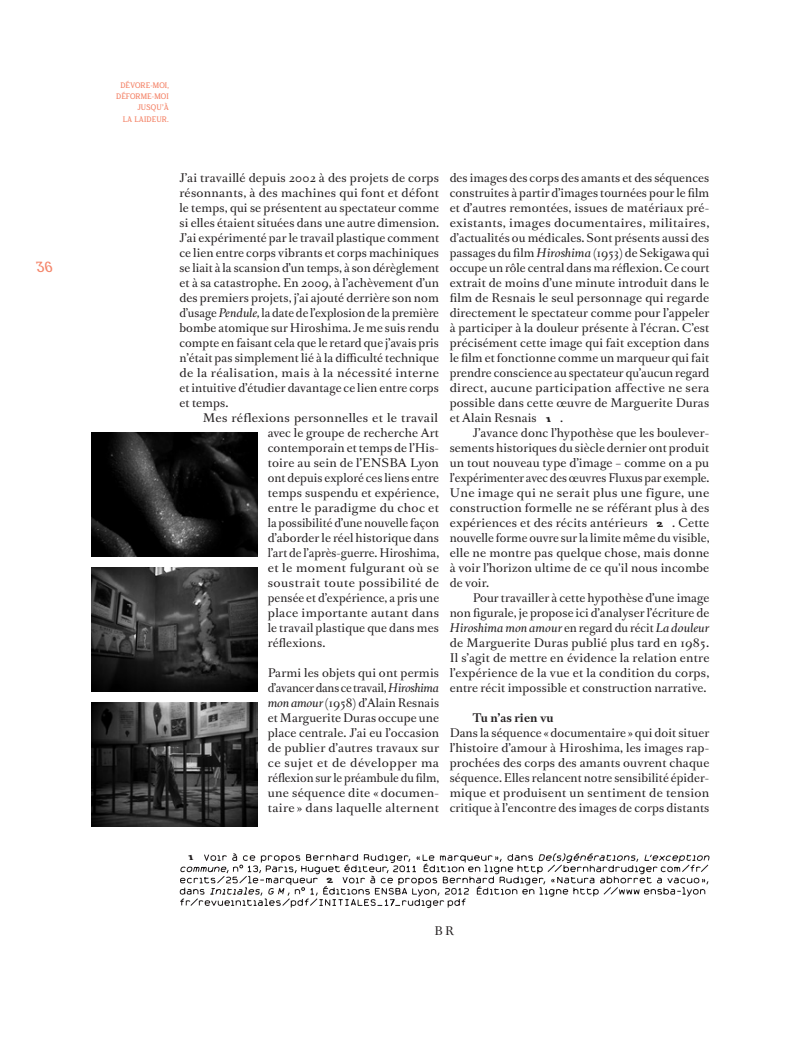
<style>
.page{position:relative;width:798px;height:1063px;background:#fff}
.page>*{position:absolute;margin:0;border:0;box-sizing:border-box;transform-origin:0 0}
.C_Folios{font:13.75px "Le Cavalier";color:#f4866b}
.D_Texte_Labeur{font:11.25px/15px "Romain BP Text";letter-spacing:.015em;color:#231f20;text-align:justify}
.D_Texte_Labeur-2{font:11.25px/15px "Romain BP Text";letter-spacing:.015em;color:#231f20;text-align:justify;scale:1.05 1}
.D_Texte_Labeur-3{font:700 11.25px "Romain BP Text";letter-spacing:.01em;color:#231f20}
.H_Initiales_Auteur{font:11.25px "Romain BP Text";color:#231f20}
.B3_Titre_Courant{font:7.5px "Le Cavalier";letter-spacing:.01em;color:#f4866b}
.t1{font:900 6.88px "Le Cavalier";color:#231f20}
.s1{font-style:italic}
</style>
<div class="page">
<svg style="left:179px;top:853px;width:530px;height:55px"></svg>
<img style="left:91px;top:432px;width:166px;height:125px">
<img style="left:91px;top:567px;width:166px;height:125px">
<img style="left:91px;top:702px;width:166px;height:125px">
<p class="C_Folios" style="left:36px;top:258px;width:19px">36</p>
<p class="B3_Titre_Courant" style="left:120px;top:81px;width:50px">DÉVORE-MOI,</p>
<p class="B3_Titre_Courant" style="left:116px;top:92px;width:54px">DÉFORME-MOI</p>
<p class="B3_Titre_Courant" style="left:137px;top:103px;width:33px">JUSQU’À</p>
<p class="B3_Titre_Courant" style="left:123px;top:114px;width:48px">LA LAIDEUR.</p>
<p class="D_Texte_Labeur" style="left:179px;top:169px;width:261px">J’ai travaillé depuis 2002 à des projets de corps résonnants, à des machines qui font et défont le temps, qui se présentent au spectateur comme si elles étaient situées dans une autre dimension.<br>J’ai expérimenté par le travail plastique comment ce lien entre corps vibrants et corps machiniques se liait à la scansion d’un temps, à son dérèglement et à sa catastrophe. En 2009, à l’achèvement d’un des premiers projets, j’ai ajouté derrière son nom d’usage <span class="s1">Pendule,</span> la date de l’explosion de la première bombe atomique sur Hiroshima. Je me suis rendu compte en faisant cela que le retard que j’avais pris n’était pas simplement lié à la difficulté technique de la réalisation, mais à la nécessité interne et intuitive d’étudier davantage ce lien entre corps et temps.</p>
<p class="D_Texte_Labeur-2" style="left:268px;top:409px;width:165px;text-indent:-65px">Mes réflexions personnelles et le travail avec le groupe de recherche Art contemporain et temps de l’His&shy;toire au sein de l’ENSBA Lyon ont depuis exploré ces liens entre temps suspendu et expérience, entre le paradigme du choc et la possibilité d’une nouvelle façon d’aborder le réel historique dans l’art de l’après-guerre. Hiroshima, et le moment fulgurant où se soustrait toute possibilité de pensée et d’expérience, a pris une place importante autant dans le travail plastique que dans mes réflexions.</p>
<p class="D_Texte_Labeur" style="left:268px;top:664px;width:173px">Parmi les objets qui ont permis d’avancer dans ce travail, <span class="s1">Hiroshima mon amour</span> (1958) d’Alain Resnais et Marguerite Duras occupe une place centrale. J’ai eu l’occasion de publier d’autres travaux sur ce sujet et de développer ma réflexion sur le préambule du film, une séquence dite « documen&shy;taire » dans laquelle alternent</p>
<p class="D_Texte_Labeur" style="left:449px;top:169px;width:261px">des images des corps des amants et des séquences construites à partir d’images tournées pour le film et d’autres remontées, issues de matériaux pré&shy;existants, images documentaires, militaires, d’actualités ou médicales. Sont présents aussi des passages du film <span class="s1">Hiroshima</span> (1953) de Sekigawa qui occupe un rôle central dans ma réflexion. Ce court extrait de moins d’une minute introduit dans le film de Resnais le seul personnage qui regarde directement le spectateur comme pour l’appeler à participer à la douleur présente à l’écran. C’est précisément cette image qui fait exception dans le film et fonctionne comme un marqueur qui fait prendre conscience au spectateur qu’aucun regard direct, aucune participation affective ne sera possible dans cette œuvre de Marguerite Duras et Alain Resnais</p>
<p class="t1" style="left:545px;top:415px;width:7px">1</p>
<p class="D_Texte_Labeur" style="left:560px;top:409px;width:4px">.</p>
<p class="D_Texte_Labeur" style="left:449px;top:424px;width:261px;text-indent:23px">J’avance donc l’hypothèse que les boulever&shy;sements historiques du siècle dernier ont produit un tout nouveau type d’image – comme on a pu l’expérimenter avec des œuvres Fluxus par exemple.<br>Une image qui ne serait plus une figure, une construction formelle ne se référant plus à des expériences et des récits antérieurs</p>
<p class="D_Texte_Labeur" style="left:449px;top:514px;width:261px;text-indent:222px">. Cette nouvelle forme ouvre sur la limite même du visible, elle ne montre pas quelque chose, mais donne à voir l’horizon ultime de ce qu'il nous incombe de voir.</p>
<p class="D_Texte_Labeur" style="left:449px;top:589px;width:261px;text-indent:23px">Pour travailler à cette hypothèse d’une image non figurale, je propose ici d’analyser l’écriture de <span class="s1">Hiroshima mon amour</span> en regard du récit <span class="s1">La douleur </span>de Marguerite Duras publié plus tard en 1985.<br>Il s’agit de mettre en évidence la relation entre l’expérience de la vue et la condition du corps, entre récit impossible et construction narrative.</p>
<p class="D_Texte_Labeur-3" style="left:473px;top:708px;width:82px">Tu n’as rien vu</p>
<p class="D_Texte_Labeur" style="left:449px;top:724px;width:261px">Dans la séquence «documentaire » qui doit situer l’histoire d’amour à Hiroshima, les images rap&shy;prochées des corps des amants ouvrent chaque séquence. Elles relancent notre sensibilité épider&shy;mique et produisent un sentiment de tension critique à l’encontre des images de corps distants</p>
<p class="t1" style="left:656px;top:520px;width:8px">2</p>
<p class="t1" style="left:188px;top:853px;width:7px">1</p>
<p class="t1" style="left:326px;top:876px;width:8px">2</p>
<p class="H_Initiales_Auteur" style="left:434px;top:921px;width:21px">B R</p>
</div>
